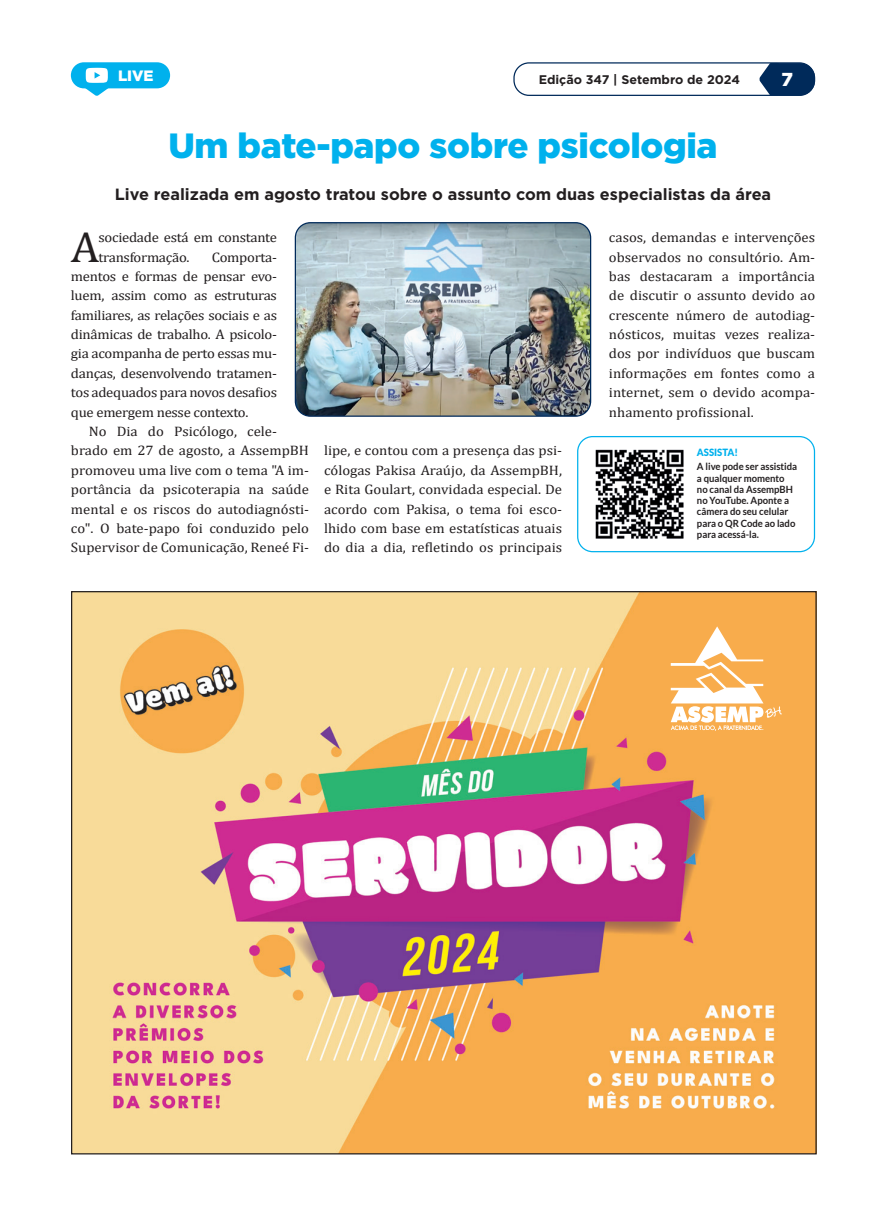
<style>
.page{position:relative;width:886px;height:1223px;background:#fff}
.page>*{position:absolute;margin:0;border:0;box-sizing:border-box;transform-origin:0 0}
.Corpo_texto{font:42.88px "Cambria";color:#231f20;scale:1.07 1}
.título_materia{font:900 35px "Gotham";letter-spacing:-.01em;color:#00b1ed}
.t1{font:900 18.75px "Gotham";color:#fff}
.subtitulo_materia{font:700 16.25px "Gotham";color:#231f20}
.t2{font:900 15px "Gotham";color:#fff}
.Corpo_texto-2{font:13.75px/19.4px "Cambria";color:#231f20;text-align:justify;scale:1.07 1}
.Corpo_texto-3{font:13.75px/19.4px "Cambria";letter-spacing:-.02em;color:#231f20;scale:1.07 1}
.t3{font:700 12.5px "Gotham";color:#231f20}
.t4{font:700 10px/11.2px "Lato";color:#231f20;scale:.95 1}
.t5{font:900 10px "Lato";color:#00b1ed;scale:.95 1}
</style>
<div class="page">
<svg style="left:759px;top:64px;width:56px;height:32px;background:#224670"></svg>
<div style="left:513px;top:62px;width:302px;height:34px;border:1px solid #002a5a;border-radius:15px"></div>
<img style="left:295px;top:224px;width:296px;height:191px">
<div style="left:295px;top:222px;width:296px;height:195px;border:1px solid #002a5a;border-radius:15px"></div>
<img style="left:73px;top:593px;width:742px;height:559px">
<svg style="left:671px;top:626px;width:111px;height:105px"></svg>
<div style="left:71px;top:62px;width:99px;height:26px;background:#00b1ed;border-radius:13px"></div>
<svg style="left:85px;top:68px;width:23px;height:28px"></svg>
<div style="left:577px;top:436px;width:238px;height:116px;border:1px solid #00b1ed;border-radius:15px"></div>
<img style="left:595px;top:449px;width:89px;height:90px">
<p class="t2" style="left:118px;top:67px;width:37px">LIVE</p>
<p class="t3" style="left:539px;top:72px;width:203px">Edição 347 | Setembro de 2024</p>
<h3 class="t1" style="left:781px;top:69px;width:13px">7</h3>
<p class="título_materia" style="left:168px;top:125px;width:551px">Um bate-papo sobre psicologia</p>
<p class="subtitulo_materia" style="left:115px;top:184px;width:658px">Live realizada em agosto tratou sobre o assunto com duas especialistas da área</p>
<p class="Corpo_texto" style="left:71px;top:222px;width:28px">A</p>
<p class="Corpo_texto-3" style="left:99px;top:228px;width:168px">sociedade está em constante transformação.</p>
<p class="Corpo_texto-2" style="left:71px;top:247px;width:194px;text-indent:141px">Comporta&shy;mentos e formas de pensar evo&shy;luem, assim como as estruturas familiares, as relações sociais e as dinâmicas de trabalho. A psicolo&shy;gia acompanha de perto essas mu&shy;danças, desenvolvendo tratamen&shy;tos adequados para novos desafios que emergem nesse contexto.</p>
<p class="Corpo_texto-2" style="left:71px;top:421px;width:224px;text-align:left;text-indent:18px">No Dia do Psicólogo, cele&shy;brado em 27 de agosto, a AssempBH promoveu uma live com o tema "A im&shy;portância da psicoterapia na saúde mental e os riscos do autodiagnósti&shy;co". O bate-papo foi conduzido pelo Supervisor de Comunicação, Reneé Fi-</p>
<p class="Corpo_texto-2" style="left:324px;top:441px;width:224px">lipe, e contou com a presença das psi&shy;cólogas Pakisa Araújo, da AssempBH, e Rita Goulart, convidada especial. De acordo com Pakisa, o tema foi esco&shy;lhido com base em estatísticas atuais do dia a dia, refletindo os principais</p>
<p class="Corpo_texto-2" style="left:609px;top:228px;width:194px">casos, demandas e intervenções observados no consultório. Am&shy;bas destacaram a importância de discutir o assunto devido ao crescente número de autodiag&shy;nósticos, muitas vezes realiza&shy;dos por indivíduos que buscam informações em fontes como a internet, sem o devido acompa&shy;nhamento profissional.</p>
<p class="t5" style="left:697px;top:446px;width:45px">ASSISTA!</p>
<p class="t4" style="left:697px;top:461px;width:107px">A live pode ser assistida a qualquer momento no canal da AssempBH no YouTube. Aponte a câmera do seu celular para o QR Code ao lado para acessá-la.</p>
</div>
